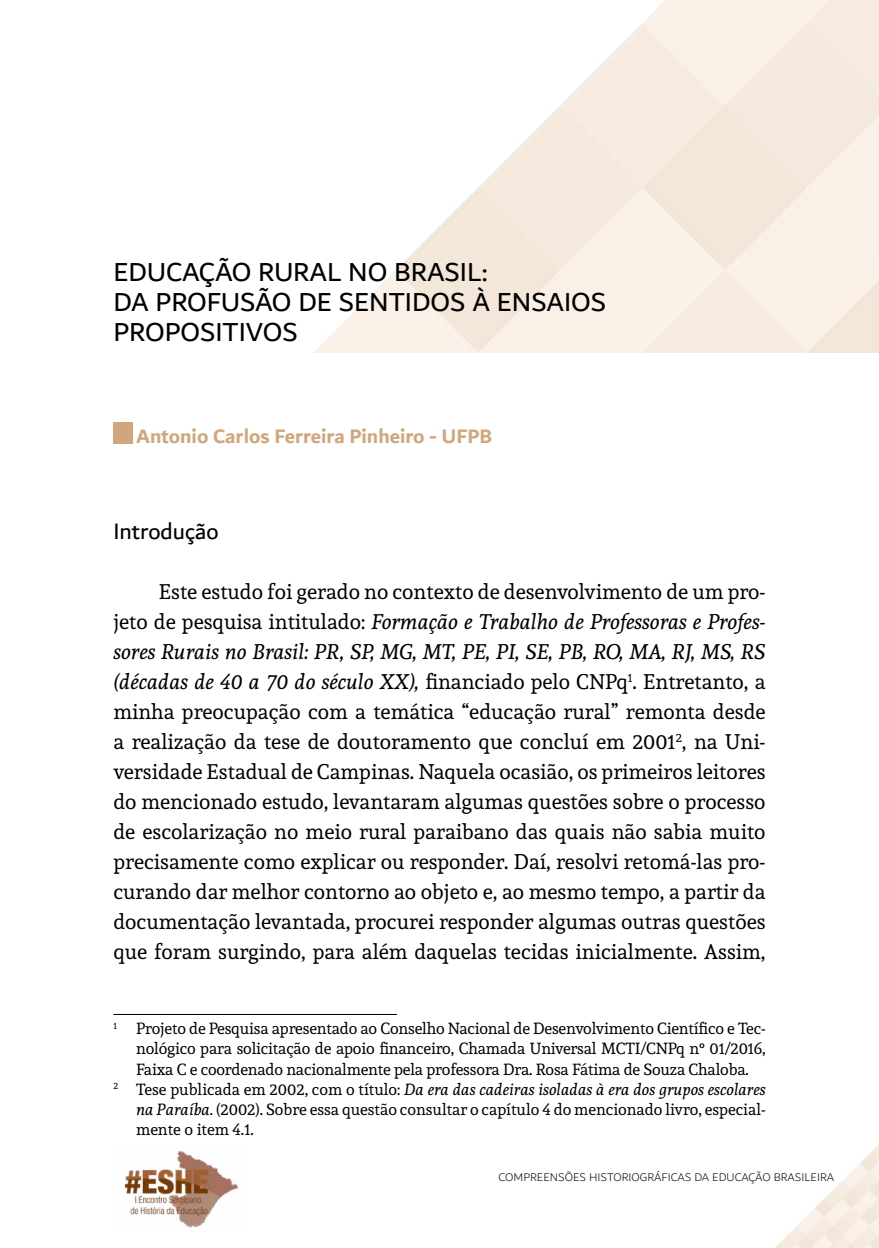
<style>
.page{position:relative;width:879px;height:1248px;background:#fff}
.page>*{position:absolute;margin:0;border:0;box-sizing:border-box;transform-origin:0 0}
.t1{font:28px/30px "Dubai";color:#000}
.t2{font:24px "Dubai";color:#000}
.t3{font:21px/30px "Andada";color:#000;text-align:justify}
.t4{font:700 21px "Dubai";color:#d0a77c}
.t5{font:16px "Andada";letter-spacing:-.01em;color:#000}
.t6{font:italic 16px "Andada";color:#000}
.t7{font:300 12px "Dubai";color:#000}
.s1{font-style:italic}
.s2{font-style:normal}
</style>
<div class="page">
<img style="left:776px;top:1145px;width:103px;height:102px">
<img style="left:124px;top:1150px;width:115px;height:78px">
<hr style="left:113px;top:1013px;width:284px;height:1px;background:#000">
<div style="left:113px;top:422px;width:20px;height:22px;background:#d0a77c"></div>
<h1 class="t1" style="left:113px;top:256px;width:494px">EDUCAÇÃO RURAL NO BRASIL:<br>DA PROFUSÃO DE SENTIDOS À ENSAIOS<br>PROPOSITIVOS</h1>
<p class="t4" style="left:136px;top:424px;width:358px">Antonio Carlos Ferreira Pinheiro - UFPB</p>
<p class="t2" style="left:113px;top:516px;width:107px">Introdução</p>
<p class="t3" style="left:113px;top:576px;width:653px;text-indent:45px">Este estudo foi gerado no contexto de desenvolvimento de um pro&shy;jeto de pesquisa intitulado: <span class="s1">Formação e Trabalho de Professoras e Profes&shy;sores Rurais no Brasil: PR, SP, MG, MT, PE, PI, SE, PB, RO, MA, RJ, MS, RS (décadas de 40 a 70 do século XX),</span> financiado pelo CNPq<sup>1</sup>. Entretanto, a minha preocupação com a temática “educação rural” remonta desde a realização da tese de doutoramento que concluí em 2001<sup>2</sup>, na Uni&shy;versidade Estadual de Campinas. Naquela ocasião, os primeiros leitores do mencionado estudo, levantaram algumas questões sobre o processo de escolarização no meio rural paraibano das quais não sabia muito precisamente como explicar ou responder. Daí, resolvi retomá-las pro&shy;curando dar melhor contorno ao objeto e, ao mesmo tempo, a partir da documentação levantada, procurei responder algumas outras questões que foram surgindo, para além daquelas tecidas inicialmente. Assim,</p>
<p class="t5" style="left:113px;top:1018px;width:653px"><sup>1</sup> Projeto de Pesquisa apresentado ao Conselho Nacional de Desenvolvimento Científico e Tec-</p>
<p class="t5" style="left:136px;top:1038px;width:631px">nológico para solicitação de apoio financeiro, Chamada Universal MCTI/CNPq n° 01/2016,</p>
<p class="t5" style="left:136px;top:1058px;width:614px">Faixa C e coordenado nacionalmente pela professora Dra. Rosa Fátima de Souza Chaloba.</p>
<p class="t6" style="left:113px;top:1078px;width:653px"><sup>2</sup> <span class="s2">Tese publicada em 2002, com o título:</span> Da era das cadeiras isoladas à era dos grupos escolares</p>
<p class="t5" style="left:136px;top:1098px;width:631px"><span class="s1">na Paraíba.</span> (2002). Sobre essa questão consultar o capítulo 4 do mencionado livro, especial-</p>
<p class="t5" style="left:136px;top:1118px;width:119px">mente o item 4.1.</p>
<p class="t7" style="left:499px;top:1167px;width:337px">COMPREENSÕES HISTORIOGRÁFICAS DA EDUCAÇÃO BRASILEIRA</p>
</div>
